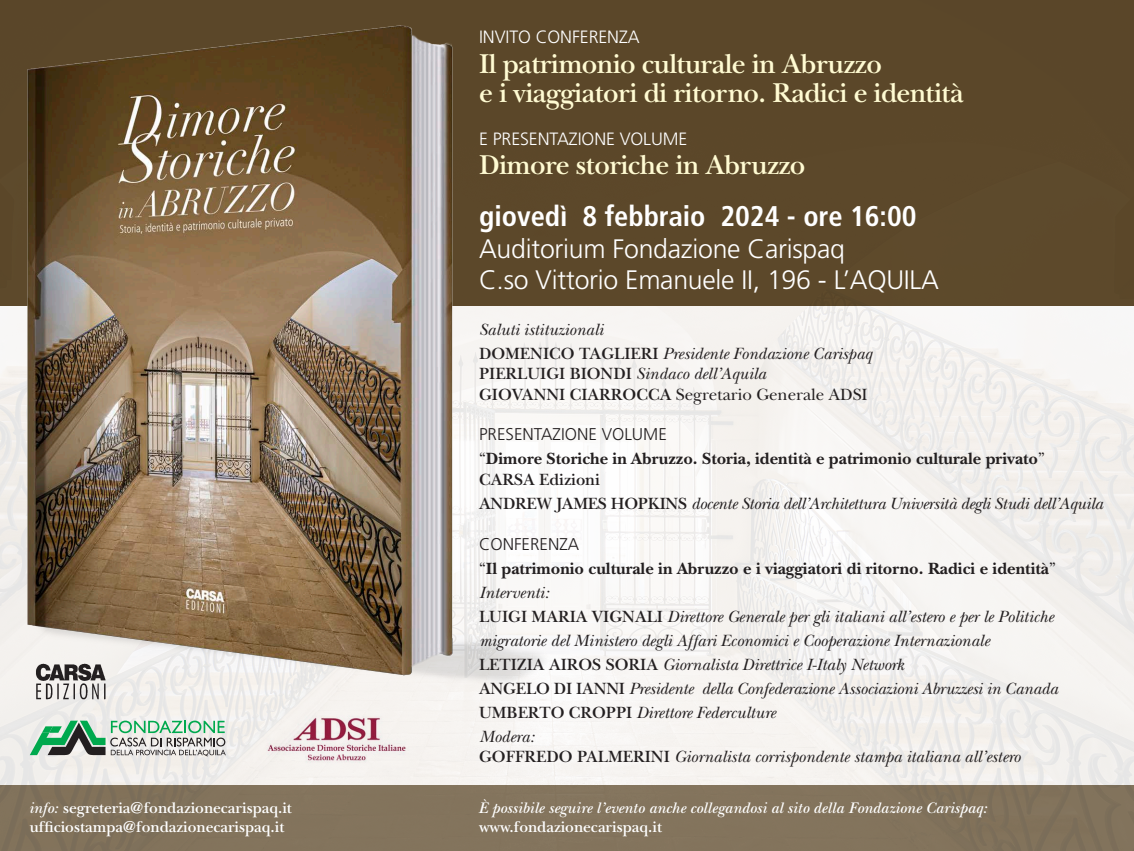
<style>
.page{position:relative;width:1134px;height:851px;background:#fff}
.page>*{position:absolute;margin:0;border:0;box-sizing:border-box;transform-origin:0 0}
.t1{font:600 28.5px/29.3px "New Baskerville Std";letter-spacing:-.02em;color:#fffbd2}
.t2{font:700 condensed 28.5px "Frutiger LT Pro";color:#fff}
.t3{font:300 26.7px/31.1px "Frutiger LT Pro";letter-spacing:-.01em;color:#fff}
.t4{font:300 17.8px "Frutiger LT Pro";letter-spacing:-.005em;color:#fff}
.t5{font:italic 17px/24px "New Baskerville Std";color:#231f20}
.t6{font:700 17px/20.4px "New Baskerville Std";color:#231f20}
.t7{font:600 17px/20.4px "New Baskerville Std";color:#231f20}
.t8{font:300 17px "Frutiger LT Pro";color:#231f20}
.t9{font:600 16px/19.2px "New Baskerville Std";color:#fff}
.t10{font:italic 600 16px "New Baskerville Std";color:#fff}
.s1{font-style:italic}
.s2{font-weight:600;font-style:normal}
.s3{font-weight:400;font-style:italic}
.s4{font-weight:400}
.s5{font-weight:600}
.s6{font-style:normal}
.s7{font-weight:700;font-style:normal}
</style>
<div class="page">
<img style="left:0;top:305px;width:1134px;height:480px">
<div style="left:0;top:785px;width:1134px;height:65px;background:#83735c"></div>
<div style="left:0;top:0;width:1134px;height:305px;background:#604c2d"></div>
<img style="left:0;top:25px;width:579px;height:678px">
<img style="left:35px;top:663px;width:71px;height:36px">
<img style="left:261px;top:708px;width:152px;height:60px">
<svg style="left:30px;top:720px;width:196px;height:36px;background:#a0bdab"></svg>
<p class="t9" style="left:30px;top:798px;width:264px"><span class="s1">info:</span> segreteria@fondazionecarispaq.it ufficiostampa@fondazionecarispaq.it</p>
<p class="t4" style="left:479px;top:27px;width:162px">INVITO CONFERENZA</p>
<h1 class="t1" style="left:479px;top:49px;width:486px">Il patrimonio culturale in Abruzzo<br>e i viaggiatori di ritorno. Radici e identità</h1>
<p class="t4" style="left:479px;top:128px;width:210px">E PRESENTAZIONE VOLUME</p>
<h1 class="t1" style="left:479px;top:150px;width:328px">Dimore storiche in Abruzzo</h1>
<h1 class="t2" style="left:479px;top:200px;width:439px">giovedì 8 febbraio 2024 - ore 16:00</h1>
<h2 class="t3" style="left:479px;top:233px;width:461px">Auditorium Fondazione Carispaq<br>C.so Vittorio Emanuele II, 196 - L’AQUILA</h2>
<p class="t5" style="left:479px;top:317px;width:394px">Saluti istituzionali<br><span class="s2">DOMENICO TAGLIERI</span> Presidente Fondazione Carispaq</p>
<p class="t7" style="left:479px;top:363px;width:390px">PIERLUIGI BIONDI <span class="s3">Sindaco dell’Aquila<br></span>GIOVANNI CIARROCCA <span class="s4">Segretario Generale ADSI</span></p>
<p class="t8" style="left:479px;top:424px;width:189px">PRESENTAZIONE VOLUME</p>
<p class="t6" style="left:479px;top:448px;width:567px"><span class="s4">“</span>Dimore Storiche in Abruzzo. Storia, identità e patrimonio culturale privato<span class="s4">”<br></span><span class="s5">CARSA Edizioni</span></p>
<p class="t5" style="left:479px;top:491px;width:625px"><span class="s2">ANDREW JAMES HOPKINS</span> docente Storia dell’Architettura Università degli Studi dell’Aquila</p>
<p class="t8" style="left:479px;top:533px;width:102px">CONFERENZA</p>
<p class="t5" style="left:479px;top:556px;width:580px"><span class="s6">“</span><span class="s7">Il patrimonio culturale in Abruzzo e i viaggiatori di ritorno. Radici e identità</span><span class="s6">” </span>Interventi:<br><span class="s2">LUIGI MARIA VIGNALI</span> Direttore Generale per gli italiani all’estero e per le Politiche migratorie del Ministero degli Affari Economici e Cooperazione Internazionale <span class="s2">LETIZIA AIROS SORIA</span> Giornalista Direttrice I-Italy Network<br><span class="s2">ANGELO DI IANNI</span> Presidente della Confederazione Associazioni Abruzzesi in Canada <span class="s2">UMBERTO CROPPI</span> Direttore Federculture<br>Modera:</p>
<p class="t5" style="left:479px;top:744px;width:543px"><span class="s2">GOFFREDO PALMERINI</span> Giornalista corrispondente stampa italiana all’estero</p>
<p class="t10" style="left:479px;top:798px;width:510px">È possibile seguire l’evento anche collegandosi al sito della Fondazione Carispaq:</p>
<p class="t9" style="left:479px;top:817px;width:185px">www.fondazionecarispaq.it</p>
</div>
